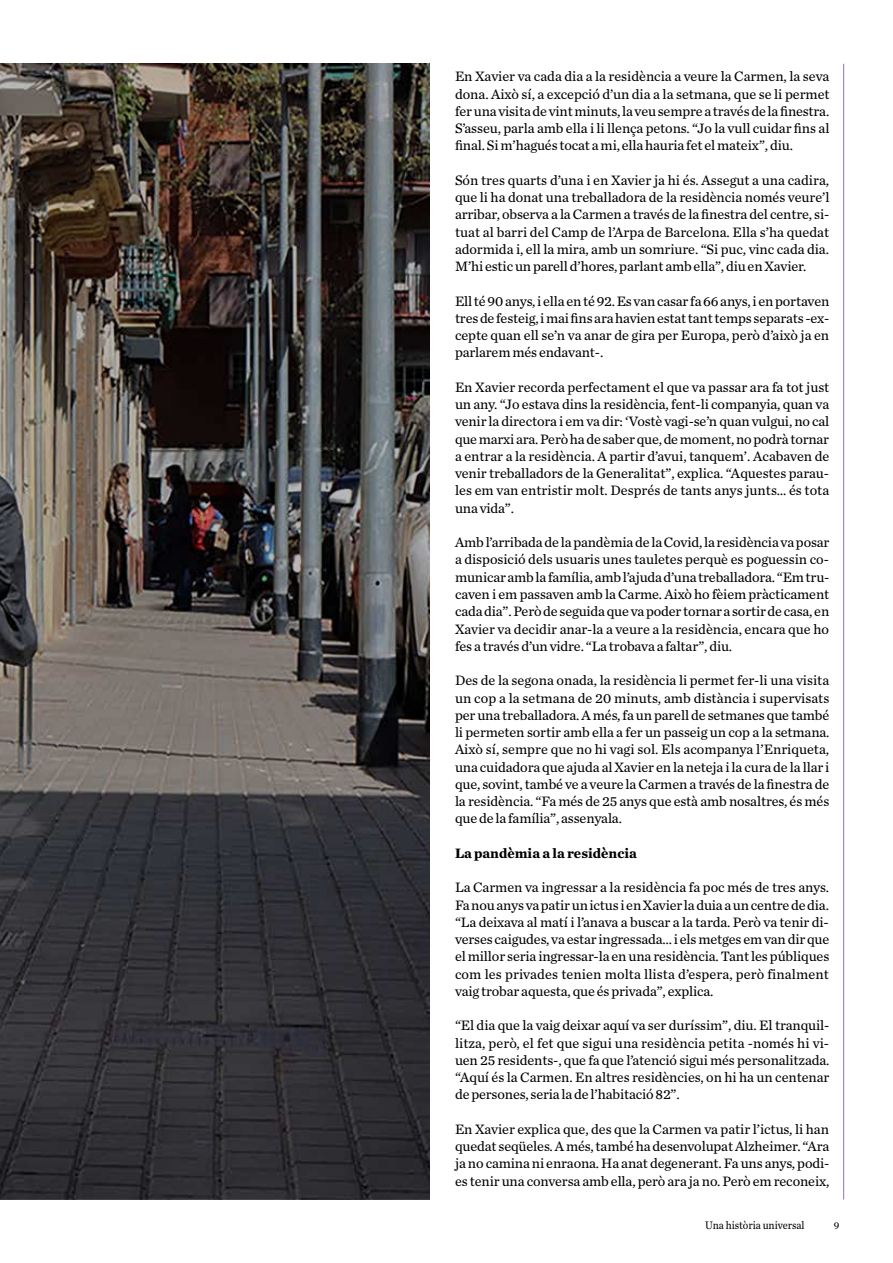
<style>
.page{position:relative;width:893px;height:1263px;background:#fff}
.page>*{position:absolute;margin:0;border:0;box-sizing:border-box;transform-origin:0 0}
.t1{font:14.25px/17.2px "Chronicle Text G2";letter-spacing:-.01em;color:#000;text-align:justify}
.t2{font:700 14.25px "Chronicle Text G2";color:#000}
.t3{font:11.4px "Chronicle Text G2";color:#000;scale:.92 1}
.t4{font:10.5px "Chronicle Text G2";color:#000}
</style>
<div class="page">
<hr style="left:843px;top:64px;width:1px;height:1135px;background:#9672ac">
<img style="left:0;top:64px;width:429px;height:1135px">
<p class="t1" style="left:455px;top:67px;width:376px">En Xavier va cada dia a la residència a veure la Carmen, la seva dona. Això sí, a excepció d’un dia a la setmana, que se li permet fer una visita de vint minuts, la veu sempre a través de la finestra.<br>S’asseu, parla amb ella i li llença petons. “Jo la vull cuidar fins al final. Si m’hagués tocat a mi, ella hauria fet el mateix”, diu.</p>
<p class="t1" style="left:455px;top:171px;width:376px">Són tres quarts d’una i en Xavier ja hi és. Assegut a una cadira, que li ha donat una treballadora de la residència només veure’l arribar, observa a la Carmen a través de la finestra del centre, si&shy;tuat al barri del Camp de l’Arpa de Barcelona. Ella s’ha quedat adormida i, ell la mira, amb un somriure. “Si puc, vinc cada dia.<br>M’hi estic un parell d’hores, parlant amb ella”, diu en Xavier.</p>
<p class="t1" style="left:455px;top:291px;width:376px">Ell té 90 anys, i ella en té 92. Es van casar fa 66 anys, i en portaven tres de festeig, i mai fins ara havien estat tant temps separats -ex&shy;cepte quan ell se’n va anar de gira per Europa, però d’això ja en parlarem més endavant-.</p>
<p class="t1" style="left:455px;top:378px;width:376px">En Xavier recorda perfectament el que va passar ara fa tot just un any. “Jo estava dins la residència, fent-li companyia, quan va venir la directora i em va dir: ‘Vostè vagi-se’n quan vulgui, no cal que marxi ara. Però ha de saber que, de moment, no podrà tornar a entrar a la residència. A partir d’avui, tanquem’. Acabaven de venir treballadors de la Generalitat”, explica. “Aquestes parau&shy;les em van entristir molt. Després de tants anys junts… és tota una vida”.</p>
<p class="t1" style="left:455px;top:533px;width:376px">Amb l’arribada de la pandèmia de la Covid, la residència va posar a disposició dels usuaris unes tauletes perquè es poguessin co&shy;municar amb la família, amb l’ajuda d’una treballadora. “Em tru&shy;caven i em passaven amb la Carme. Això ho fèiem pràcticament cada dia”. Però de seguida que va poder tornar a sortir de casa, en Xavier va decidir anar-la a veure a la residència, encara que ho fes a través d’un vidre. “La trobava a faltar”, diu.</p>
<p class="t1" style="left:455px;top:671px;width:376px">Des de la segona onada, la residència li permet fer-li una visita un cop a la setmana de 20 minuts, amb distància i supervisats per una treballadora. A més, fa un parell de setmanes que també li permeten sortir amb ella a fer un passeig un cop a la setmana.<br>Això sí, sempre que no hi vagi sol. Els acompanya l’Enriqueta, una cuidadora que ajuda al Xavier en la neteja i la cura de la llar i que, sovint, també ve a veure la Carmen a través de la finestra de la residència. “Fa més de 25 anys que està amb nosaltres, és més que de la família”, assenyala.</p>
<p class="t2" style="left:455px;top:841px;width:183px">La pandèmia a la residència</p>
<p class="t1" style="left:455px;top:878px;width:376px">La Carmen va ingressar a la residència fa poc més de tres anys.<br>Fa nou anys va patir un ictus i en Xavier la duia a un centre de dia. “La deixava al matí i l’anava a buscar a la tarda. Però va tenir di&shy;verses caigudes, va estar ingressada… i els metges em van dir que el millor seria ingressar-la en una residència. Tant les públiques com les privades tenien molta llista d’espera, però finalment vaig trobar aquesta, que és privada”, explica.</p>
<p class="t1" style="left:455px;top:1016px;width:376px;text-align:left">“El dia que la vaig deixar aquí va ser duríssim”, diu. El tranquil· litza, però, el fet que sigui una residència petita -només hi vi&shy;uen 25 residents-, que fa que l’atenció sigui més personalitzada. “Aquí és la Carmen. En altres residències, on hi ha un centenar de persones, seria la de l’habitació 82”.</p>
<p class="t1" style="left:455px;top:1120px;width:376px">En Xavier explica que, des que la Carmen va patir l’ictus, li han quedat seqüeles. A més, també ha desenvolupat Alzheimer. “Ara ja no camina ni enraona. Ha anat degenerant. Fa uns anys, podi&shy;es tenir una conversa amb ella, però ara ja no. Però em reconeix,</p>
<p class="t3" style="left:680px;top:1216px;width:141px">El que ens deixa l pandèmia</p>
<p class="t3" style="left:705px;top:1216px;width:110px">Una història universal</p>
<p class="t4" style="left:834px;top:1217px;width:7px">9</p>
</div>
